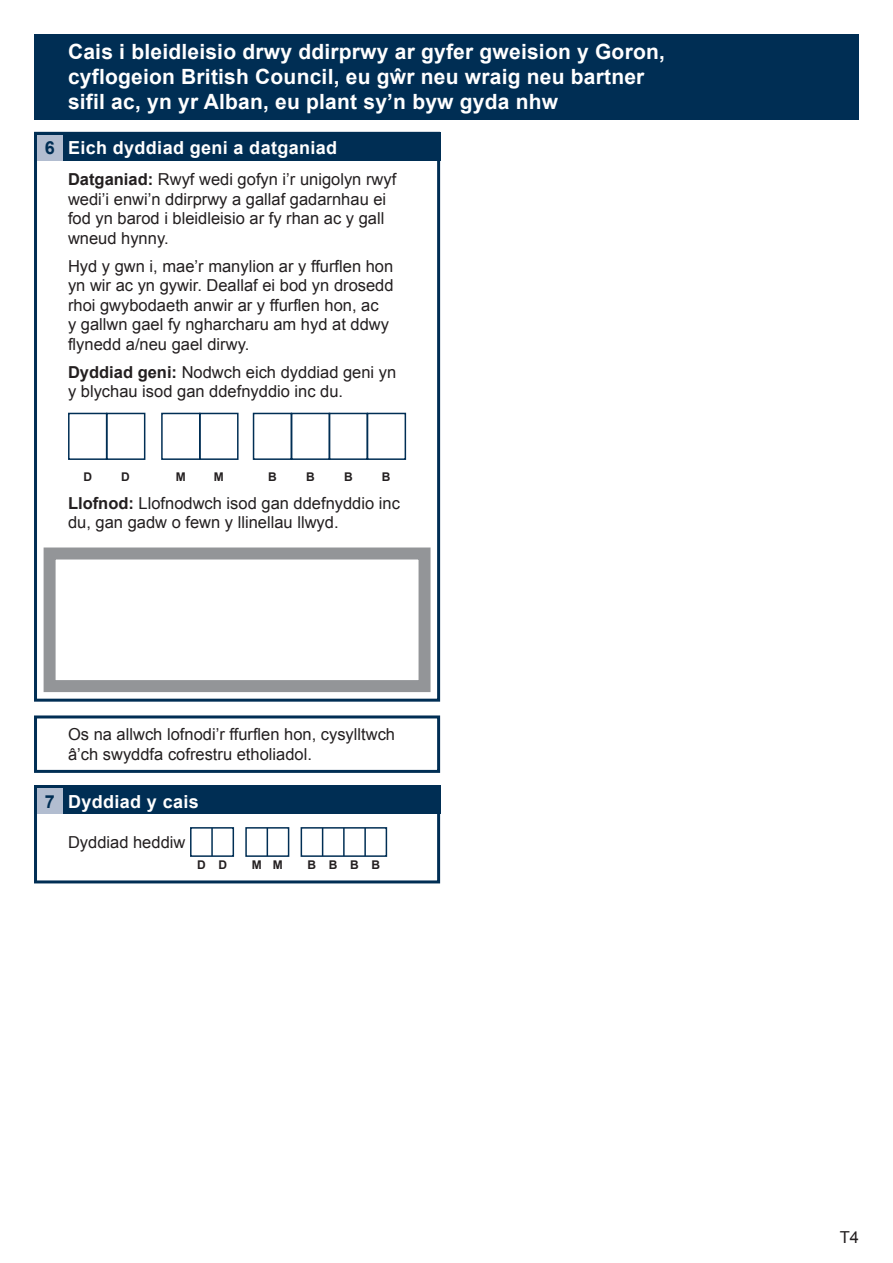
<style>
.page{position:relative;width:893px;height:1263px;background:#fff}
.page>*{position:absolute;margin:0;border:0;box-sizing:border-box;transform-origin:0 0}
.t1{font:700 21px/25.2px "Arial";letter-spacing:.01em;color:#fff}
.t2{font:700 18px "Arial";letter-spacing:.02em;color:#fff}
.t3{font:16.5px/19.5px "Arial";color:#231f20}
.t4{font:700 12px "Arial";color:#231f20}
.s1{color:#002e54}
.s2{font-weight:700}
</style>
<div class="page">
<div style="left:34px;top:132px;width:406px;height:570px;border:3px solid #002e54"></div>
<div style="left:34px;top:34px;width:825px;height:85px;background:#002e54"></div>
<div style="left:34px;top:132px;width:406px;height:28px;background:#002e54"></div>
<div style="left:37px;top:135px;width:26px;height:25px;background:#b2bdd0"></div>
<div style="left:68px;top:413px;width:39px;height:47px;border:2px solid #002e54"></div>
<div style="left:161px;top:413px;width:39px;height:47px;border:2px solid #002e54"></div>
<div style="left:253px;top:413px;width:39px;height:47px;border:2px solid #002e54"></div>
<div style="left:329px;top:413px;width:39px;height:47px;border:2px solid #002e54"></div>
<div style="left:106px;top:413px;width:39px;height:47px;border:2px solid #002e54"></div>
<div style="left:199px;top:413px;width:40px;height:47px;border:2px solid #002e54"></div>
<div style="left:291px;top:413px;width:39px;height:47px;border:2px solid #002e54"></div>
<div style="left:367px;top:413px;width:39px;height:47px;border:2px solid #002e54"></div>
<div style="left:34px;top:786px;width:406px;height:97px;border:3px solid #002e54"></div>
<div style="left:34px;top:786px;width:406px;height:28px;background:#002e54"></div>
<div style="left:37px;top:789px;width:26px;height:25px;background:#b2bdd0"></div>
<div style="left:301px;top:827px;width:86px;height:30px;background:#fff;border:2px solid #002e54"></div>
<svg style="left:322px;top:828px;width:1px;height:28px"></svg>
<hr style="left:343px;top:828px;width:2px;height:28px;background:#002e54">
<hr style="left:364px;top:828px;width:2px;height:28px;background:#002e54">
<div style="left:245px;top:827px;width:44px;height:30px;background:#fff;border:2px solid #002e54"></div>
<svg style="left:267px;top:828px;width:1px;height:28px"></svg>
<div style="left:190px;top:827px;width:44px;height:30px;background:#fff;border:2px solid #002e54"></div>
<hr style="left:211px;top:828px;width:2px;height:28px;background:#002e54">
<div style="left:34px;top:715px;width:406px;height:58px;border:3px solid #002e54"></div>
<div style="left:44px;top:547px;width:387px;height:145px;background:#fff;border:12px solid #939598"></div>
<p class="t1" style="left:68px;top:40px;width:598px">Cais i bleidleisio drwy ddirprwy ar gyfer gweision y Goron, cyflogeion British Council, eu gŵr neu wraig neu bartner sifil ac, yn yr Alban, eu plant sy’n byw gyda nhw</p>
<p class="t2" style="left:45px;top:136px;width:294px"><span class="s1">6</span> Eich dyddiad geni a datganiad</p>
<p class="t3" style="left:68px;top:170px;width:330px"><span class="s2">Datganiad:</span> Rwyf wedi gofyn i’r unigolyn rwyf wedi’i enwi’n ddirprwy a gallaf gadarnhau ei fod yn barod i bleidleisio ar fy rhan ac y gall wneud hynny.</p>
<p class="t3" style="left:68px;top:256px;width:327px">Hyd y gwn i, mae’r manylion ar y ffurflen hon yn wir ac yn gywir. Deallaf ei bod yn drosedd rhoi gwybodaeth anwir ar y ffurflen hon, ac<br>y gallwn gael fy ngharcharu am hyd at ddwy flynedd a/neu gael dirwy.</p>
<p class="t3" style="left:68px;top:362px;width:330px"><span class="s2">Dyddiad geni:</span> Nodwch eich dyddiad geni yn y blychau isod gan ddefnyddio inc du.</p>
<p class="t4" style="left:83px;top:469px;width:10px">D</p>
<p class="t4" style="left:121px;top:469px;width:10px">D</p>
<p class="t4" style="left:176px;top:469px;width:11px">M</p>
<p class="t4" style="left:214px;top:469px;width:11px">M</p>
<p class="t4" style="left:268px;top:469px;width:10px">B</p>
<p class="t4" style="left:306px;top:469px;width:10px">B</p>
<p class="t4" style="left:344px;top:469px;width:10px">B</p>
<p class="t4" style="left:382px;top:469px;width:10px">B</p>
<p class="t3" style="left:68px;top:493px;width:333px"><span class="s2">Llofnod:</span> Llofnodwch isod gan ddefnyddio inc du, gan gadw o fewn y llinellau llwyd.</p>
<p class="t3" style="left:68px;top:725px;width:329px">Os na allwch lofnodi’r ffurflen hon, cysylltwch â’ch swyddfa cofrestru etholiadol.</p>
<p class="t2" style="left:45px;top:790px;width:156px"><span class="s1">7</span> Dyddiad y cais</p>
<p class="t3" style="left:68px;top:833px;width:119px">Dyddiad heddiw</p>
<p class="t4" style="left:197px;top:857px;width:31px">D D</p>
<p class="t4" style="left:252px;top:857px;width:33px">M M</p>
<p class="t4" style="left:308px;top:857px;width:74px">BBBB</p>
<p class="t3" style="left:840px;top:1228px;width:21px">T4</p>
</div>
